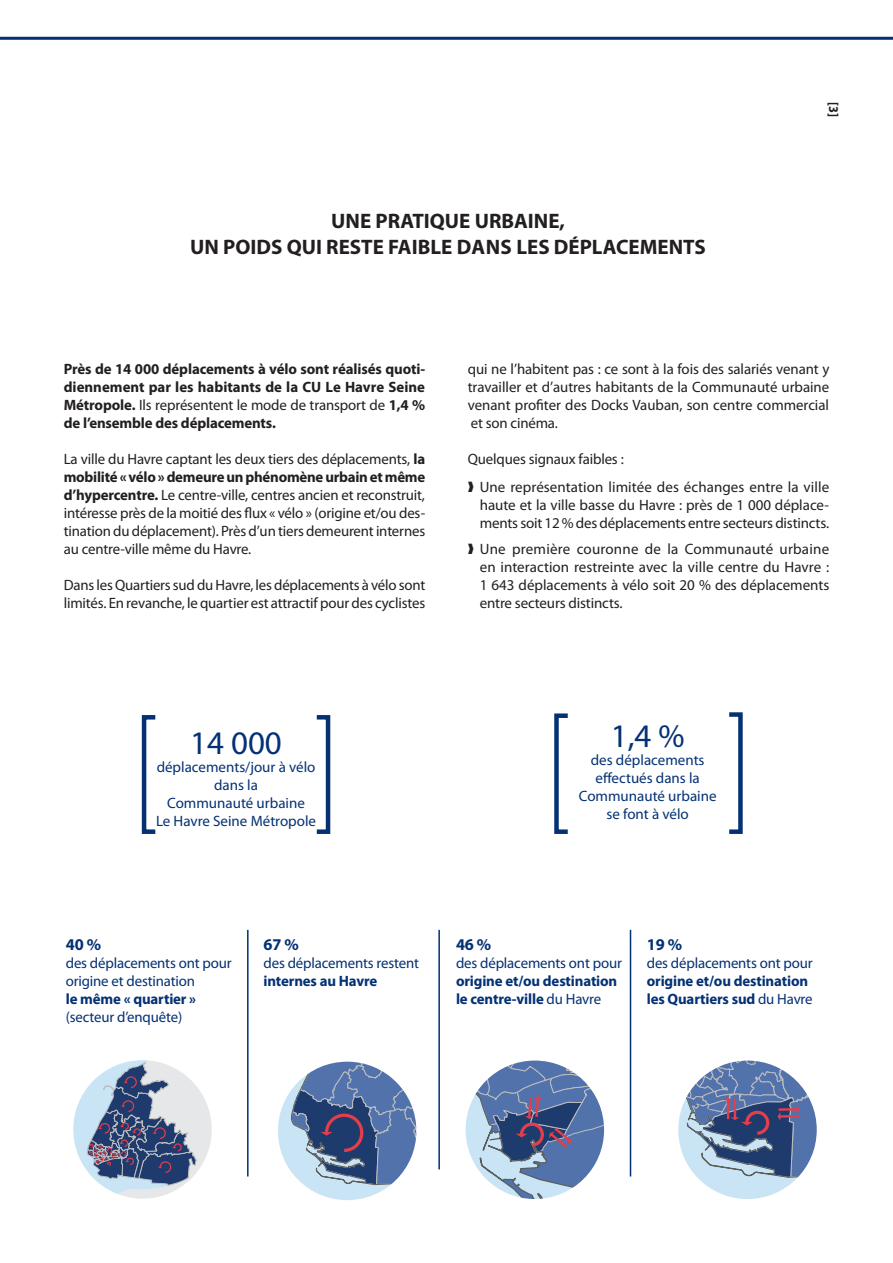
<style>
.page{position:relative;width:893px;height:1263px;background:#fff}
.page>*{position:absolute;margin:0;border:0;box-sizing:border-box;transform-origin:0 0}
.chiffre_clé_bleu{font:33px "Myriad Pro";color:#043174}
.titre2{font:700 21px/25.2px "Myriad Pro";color:#231f20;text-align:center}
.texte{font:700 16.5px "Myriad Pro";letter-spacing:-.01em;color:#043174}
.texte-2{font:15px/18px "Myriad Pro";letter-spacing:-.01em;color:#231f20;text-align:justify}
.texte-3{font:700 15px/18px "Myriad Pro";letter-spacing:-.01em;color:#231f20;text-align:justify}
.texte-4{font:700 15px/18px "Myriad Pro";letter-spacing:-.01em;color:#043174}
.chiffre_clé_bleu-2{font:15px/18px "Myriad Pro";color:#043174;text-align:center}
.texte-5{font:15px/18px "Myriad Pro";letter-spacing:-.01em;color:#043174}
.t1{font:700 semi-condensed 13.5px "Myriad Pro";color:#231f20}
.s1{font-weight:400}
.s2{font-weight:700}
</style>
<div class="page">
<hr style="left:0;top:37px;width:893px;height:3px;background:#043174">
<svg style="left:73px;top:1060px;width:139px;height:139px"></svg>
<svg style="left:278px;top:1060px;width:352px;height:140px"></svg>
<svg style="left:678px;top:1060px;width:139px;height:139px"></svg>
<hr style="left:247px;top:930px;width:2px;height:246px;background:#043174">
<hr style="left:438px;top:930px;width:2px;height:239px;background:#043174">
<hr style="left:630px;top:930px;width:1px;height:246px;background:#043174">
<div style="left:315px;top:715px;width:15px;height:119px;border:4px solid #043174"></div>
<div style="left:142px;top:715px;width:16px;height:119px;border:4px solid #043174"></div>
<div style="left:727px;top:712px;width:16px;height:122px;border:4px solid #043174"></div>
<div style="left:554px;top:713px;width:16px;height:121px;border:4px solid #043174"></div>
<p class="titre2" style="left:190px;top:208px;width:517px">UNE PRATIQUE URBAINE,<br>UN POIDS QUI RESTE FAIBLE DANS LES DÉPLACEMENTS</p>
<p class="t1" style="left:842px;top:102px;width:16px;rotate:90deg">[3]</p>
<p class="texte-3" style="left:64px;top:360px;width:363px">Près de 14 000 déplacements à vélo sont réalisés quoti&shy;diennement par les habitants de la CU Le Havre Seine Métropole. <span class="s1">Ils représentent le mode de transport de</span> 1,4 % de l’ensemble des déplacements.</p>
<p class="texte-2" style="left:64px;top:450px;width:363px">La ville du Havre captant les deux tiers des déplacements, <span class="s2">la mobilité « vélo » demeure un phénomène urbain et même d’hypercentre.</span> Le centre-ville, centres ancien et reconstruit, intéresse près de la moitié des flux « vélo » (origine et/ou des&shy;tination du déplacement). Près d’un tiers demeurent internes au centre-ville même du Havre.</p>
<p class="texte-2" style="left:64px;top:576px;width:363px">Dans les Quartiers sud du Havre, les déplacements à vélo sont limités. En revanche, le quartier est attractif pour des cyclistes</p>
<p class="texte-2" style="left:468px;top:360px;width:363px">qui ne l’habitent pas : ce sont à la fois des salariés venant y travailler et d’autres habitants de la Communauté urbaine venant profiter des Docks Vauban, son centre commercial et son cinéma.</p>
<p class="texte-2" style="left:468px;top:450px;width:157px">Quelques signaux faibles :</p>
<p class="texte-2" style="left:480px;top:478px;width:351px">Une représentation limitée des échanges entre la ville haute et la ville basse du Havre : près de 1 000 déplace&shy;ments soit 12 % des déplacements entre secteurs distincts.</p>
<p class="texte-2" style="left:480px;top:540px;width:351px">Une première couronne de la Communauté urbaine en interaction restreinte avec la ville centre du Havre :<br>1 643 déplacements à vélo soit 20 % des déplacements entre secteurs distincts.</p>
<p class="chiffre_clé_bleu" style="left:190px;top:722px;width:93px">14 000</p>
<p class="chiffre_clé_bleu-2" style="left:157px;top:757px;width:160px">déplacements/jour à vélo</p>
<p class="chiffre_clé_bleu-2" style="left:156px;top:775px;width:162px">dans la<br>Communauté urbaine<br>Le Havre Seine Métropole</p>
<p class="chiffre_clé_bleu" style="left:611px;top:715px;width:75px">1,4 %</p>
<p class="chiffre_clé_bleu-2" style="left:579px;top:751px;width:139px">des déplacements effectués dans la<br>Communauté urbaine se font à vélo</p>
<p class="texte" style="left:66px;top:934px;width:37px">40 %</p>
<p class="texte-5" style="left:66px;top:954px;width:167px">des déplacements ont pour origine et destination<br><span class="s2">le même « quartier »</span></p>
<p class="texte-5" style="left:66px;top:1008px;width:118px">(secteur d’enquête)</p>
<p class="texte" style="left:264px;top:934px;width:37px">67 %</p>
<p class="texte-5" style="left:264px;top:954px;width:157px">des déplacements restent <span class="s2">internes au Havre</span></p>
<p class="texte" style="left:456px;top:934px;width:37px">46 %</p>
<p class="texte-4" style="left:456px;top:954px;width:167px"><span class="s1">des déplacements ont pour </span>origine et/ou destination le centre-ville <span class="s1">du Havre</span></p>
<p class="texte" style="left:647px;top:934px;width:37px">19 %</p>
<p class="texte-4" style="left:647px;top:954px;width:167px"><span class="s1">des déplacements ont pour </span>origine et/ou destination les Quartiers sud <span class="s1">du Havre</span></p>
</div>
